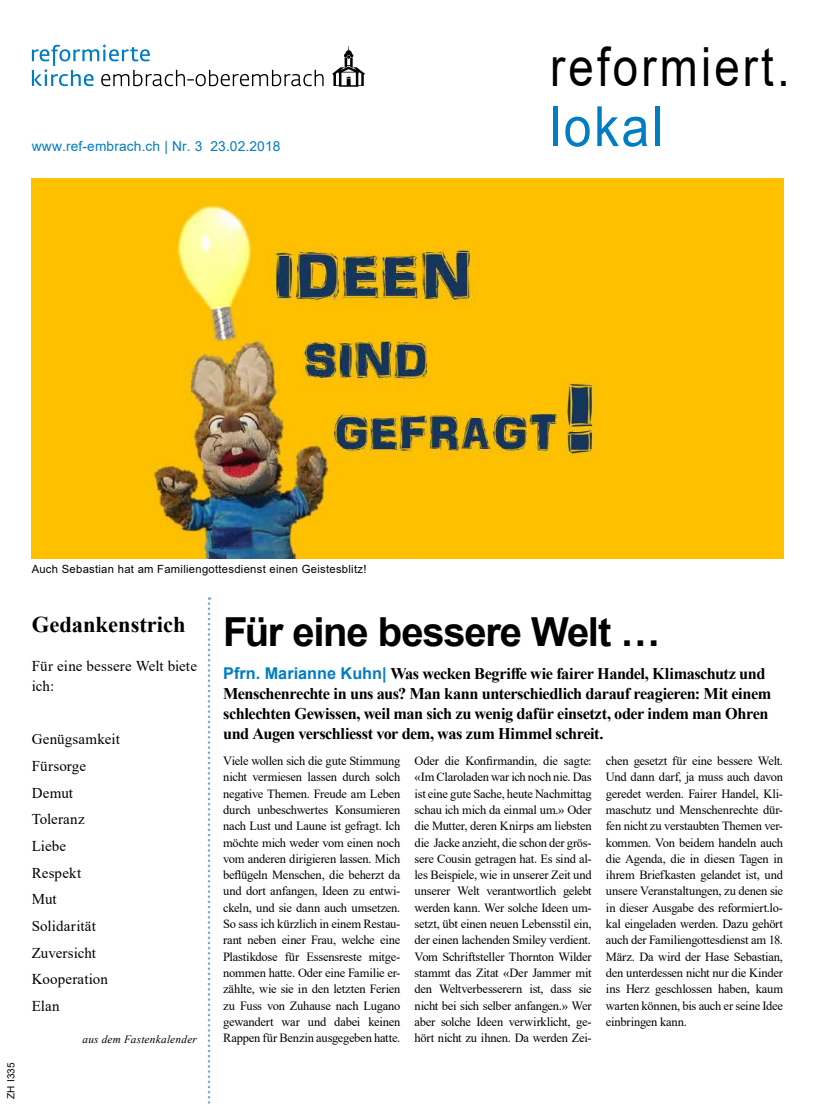
<style>
.page{position:relative;width:815px;height:1106px;background:#fff}
.page>*{position:absolute;margin:0;border:0;box-sizing:border-box;transform-origin:0 0}
.t1{font:55.5px "Arial";letter-spacing:.05em;color:#007dc3;scale:.9 1}
.t2{font:54px "Arial";letter-spacing:.07em;color:#000;scale:.84 1}
.t3{font:700 40px "Arial";letter-spacing:-.03em;color:#000}
.t4{font:700 22.5px "Times New Roman";color:#000}
.t5{font:700 16.25px/20px "Times New Roman";letter-spacing:-.03em;color:#000}
.t6{font:15px/26.6px "Times New Roman";letter-spacing:.005em;color:#000}
.t7{font:13.75px "Arial";letter-spacing:.01em;color:#007dc3}
.t8{font:12.5px/16.2px "Times New Roman";letter-spacing:-.015em;color:#000;text-align:justify}
.t9{font:11.25px "Arial";letter-spacing:.025em;color:#000}
.t10{font:italic 11.25px "Times New Roman";letter-spacing:.025em;color:#000}
.t11{font:10px "Arial";letter-spacing:.015em;color:#000}
.s1{font-family:"Arial";color:#007dc3}
</style>
<div class="page">
<svg style="left:32px;top:44px;width:292px;height:42px"></svg>
<svg style="left:332px;top:45px;width:33px;height:42px"></svg>
<svg style="left:208px;top:597px;width:2px;height:507px"></svg>
<img style="left:32px;top:178px;width:751px;height:380px">
<p class="t7" style="left:32px;top:136px;width:250px">www.ref-embrach.ch | Nr. 3 23.02.2018</p>
<h2 class="t2" style="left:550px;top:30px;width:287px">reformiert.</h2>
<h1 class="t1" style="left:550px;top:88px;width:127px">lokal</h1>
<p class="t11" style="left:4px;top:1098px;width:38px;rotate:-90deg">ZH I335</p>
<p class="t9" style="left:32px;top:561px;width:336px">Auch Sebastian hat am Familiengottesdienst einen Geistesblitz!</p>
<h3 class="t4" style="left:32px;top:608px;width:155px">Gedankenstrich</h3>
<p class="t6" style="left:32px;top:655px;width:167px;line-height:20px">Für eine bessere Welt biete ich:</p>
<p class="t6" style="left:32px;top:725px;width:89px">Genügsamkeit<br>Fürsorge<br>Demut<br>Toleranz<br>Liebe<br>Respekt<br>Mut<br>Solidarität<br>Zuversicht<br>Kooperation<br>Elan</p>
<p class="t10" style="left:82px;top:1031px;width:116px">aus dem Fastenkalender</p>
<h3 class="t3" style="left:223px;top:603px;width:439px">Für eine bessere Welt …</h3>
<p class="t5" style="left:223px;top:663px;width:549px"><span class="s1">Pfrn. Marianne Kuhn|</span> Was wecken Begriffe wie fairer Handel, Klimaschutz und Menschenrechte in uns aus? Man kann unterschiedlich darauf reagieren: Mit einem schlechten Gewissen, weil man sich zu wenig dafür einsetzt, oder indem man Ohren und Augen verschliesst vor dem, was zum Himmel schreit.</p>
<p class="t8" style="left:223px;top:752px;width:179px">Viele wollen sich die gute Stimmung nicht vermiesen lassen durch solch negative Themen. Freude am Leben durch unbeschwertes Konsumieren nach Lust und Laune ist gefragt. Ich möchte mich weder vom einen noch vom anderen dirigieren lassen. Mich beflügeln Menschen, die beherzt da und dort anfangen, Ideen zu entwi&shy;ckeln, und sie dann auch umsetzen.<br>So sass ich kürzlich in einem Restau&shy;rant neben einer Frau, welche eine Plastikdose für Essensreste mitge&shy;nommen hatte. Oder eine Familie er&shy;zählte, wie sie in den letzten Ferien zu Fuss von Zuhause nach Lugano gewandert war und dabei keinen Rappen für Benzin ausgegeben hatte.</p>
<p class="t8" style="left:415px;top:752px;width:179px">Oder die Konfirmandin, die sagte: «Im Claroladen war ich noch nie. Das ist eine gute Sache, heute Nachmittag schau ich mich da einmal um.» Oder die Mutter, deren Knirps am liebsten die Jacke anzieht, die schon der grös&shy;sere Cousin getragen hat. Es sind al&shy;les Beispiele, wie in unserer Zeit und unserer Welt verantwortlich gelebt werden kann. Wer solche Ideen um&shy;setzt, übt einen neuen Lebensstil ein, der einen lachenden Smiley verdient.<br>Vom Schriftsteller Thornton Wilder stammt das Zitat «Der Jammer mit den Weltverbesserern ist, dass sie nicht bei sich selber anfangen.» Wer aber solche Ideen verwirklicht, ge&shy;hört nicht zu ihnen. Da werden Zei-</p>
<p class="t8" style="left:606px;top:752px;width:179px">chen gesetzt für eine bessere Welt.<br>Und dann darf, ja muss auch davon geredet werden. Fairer Handel, Kli&shy;maschutz und Menschenrechte dür&shy;fen nicht zu verstaubten Themen ver&shy;kommen. Von beidem handeln auch die Agenda, die in diesen Tagen in ihrem Briefkasten gelandet ist, und unsere Veranstaltungen, zu denen sie in dieser Ausgabe des reformiert.lo&shy;kal eingeladen werden. Dazu gehört auch der Familiengottesdienst am 18.<br>März. Da wird der Hase Sebastian, den unterdessen nicht nur die Kinder ins Herz geschlossen haben, kaum warten können, bis auch er seine Idee einbringen kann.</p>
</div>
